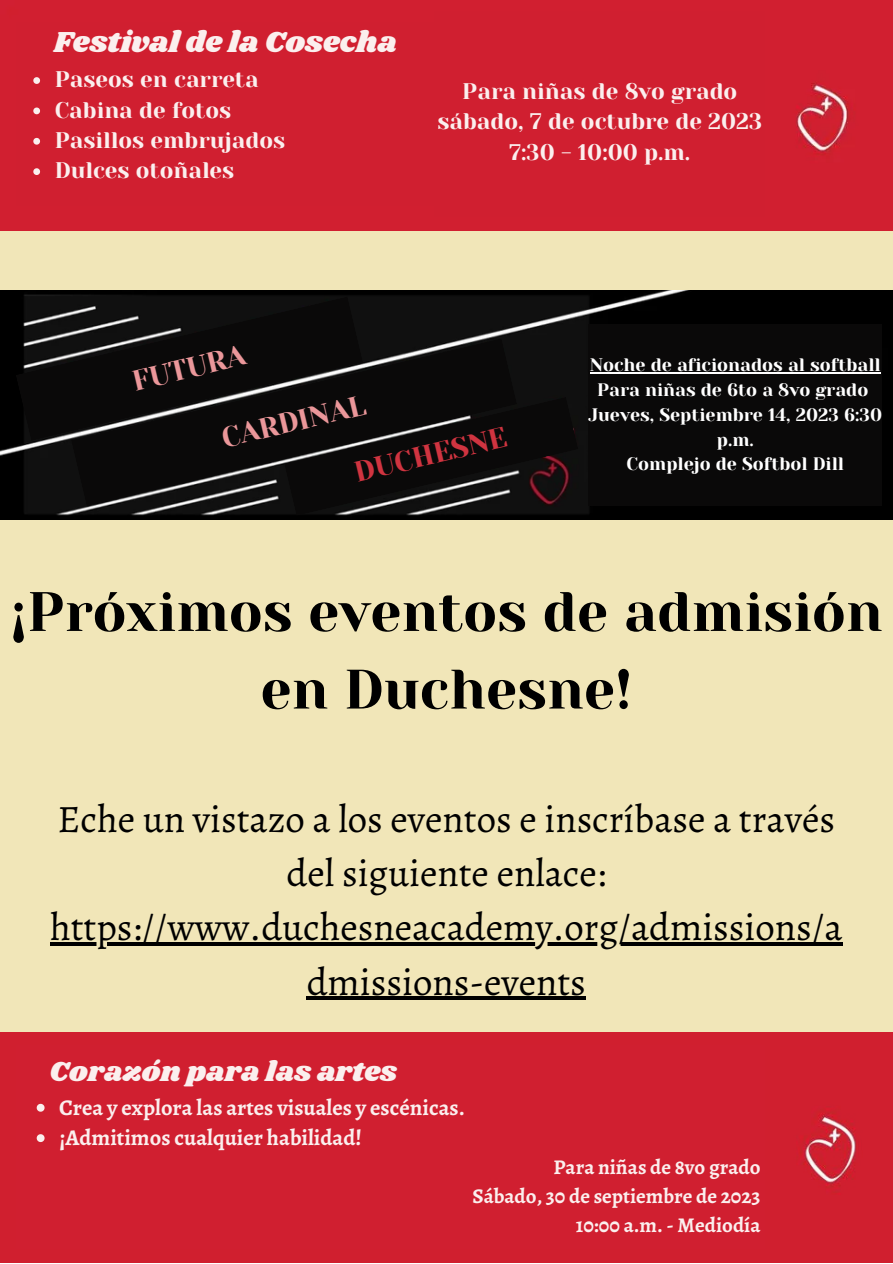
<style>
.page{position:relative;width:893px;height:1264px;background:#fff}
.page>*{position:absolute;margin:0;border:0;box-sizing:border-box;transform-origin:0 0}
.t1{font:55.5px/77.6px "Yeseva One";color:#000;text-align:center}
.t2{font:38.85px/54.3px "Alegreya";color:#000;text-align:center}
.t3{font:30px "Shrikhand";color:#fbefee}
.t4{font:28.5px "Shrikhand";color:#fbefee}
.t5{font:28.5px "Yeseva One";color:#eb979a}
.t6{font:28.5px "Yeseva One";color:#d03440}
.t7{font:22.5px "Yeseva One";color:#fbefee}
.t8{font:700 22.5px "Alegreya";color:#fbefee}
.t9{font:700 21px "Alegreya";color:#fbefee}
.t10{font:18px/24.8px "Yeseva One";color:#fff;text-align:center}
</style>
<div class="page">
<div style="left:0;top:0;width:892px;height:1262px;background:#f1e6b8"></div>
<img style="left:0;top:290px;width:892px;height:229px">
<div style="left:0;top:0;width:892px;height:230px;background:#d11f30"></div>
<div style="left:0;top:1032px;width:892px;height:230px;background:#d01f2f"></div>
<div style="left:16px;top:1045px;width:749px;height:203px;background:#d01f30"></div>
<svg style="left:37px;top:1103px;width:8px;height:8px"></svg>
<svg style="left:37px;top:1134px;width:8px;height:8px"></svg>
<div style="left:16px;top:22px;width:418px;height:184px;background:#d01f30"></div>
<div style="left:434px;top:11px;width:331px;height:206px;background:#d01f30"></div>
<div style="left:588px;top:324px;width:294px;height:182px;background:#0a0909"></div>
<svg style="left:16px;top:296px;width:347px;height:145px;background:#161616"></svg>
<hr style="left:50px;top:942px;width:792px;height:3px;background:#000">
<hr style="left:307px;top:996px;width:279px;height:3px;background:#000">
<svg style="left:33px;top:77px;width:7px;height:7px"></svg>
<svg style="left:33px;top:107px;width:7px;height:7px"></svg>
<svg style="left:33px;top:138px;width:7px;height:7px"></svg>
<svg style="left:33px;top:168px;width:7px;height:7px"></svg>
<hr style="left:589px;top:372px;width:291px;height:1px;background:#fff">
<svg style="left:71px;top:338px;width:446px;height:168px;background:#181717"></svg>
<svg style="left:284px;top:397px;width:294px;height:119px;background:#151313"></svg>
<p class="t3" style="left:54px;top:22px;width:344px">Festival de la Cosecha</p>
<p class="t7" style="left:55px;top:67px;width:205px">Paseos en carreta</p>
<p class="t7" style="left:55px;top:97px;width:178px">Cabina de fotos</p>
<p class="t7" style="left:55px;top:127px;width:232px">Pasillos embrujados</p>
<p class="t7" style="left:55px;top:158px;width:181px">Dulces otoñales</p>
<p class="t7" style="left:462px;top:78px;width:276px">Para niñas de 8vo grado</p>
<p class="t7" style="left:437px;top:109px;width:326px">sábado, 7 de octubre de 2023</p>
<p class="t7" style="left:509px;top:139px;width:182px">7:30 - 10:00 p.m.</p>
<p class="t5" style="left:129px;top:365px;width:117px;rotate:-13deg">FUTURA</p>
<p class="t5" style="left:218px;top:422px;width:148px;rotate:-13deg">CARDINAL</p>
<p class="t6" style="left:351px;top:456px;width:157px;rotate:-13deg">DUCHESNE</p>
<p class="t10" style="left:589px;top:353px;width:292px">Noche de aficionados al softball</p>
<p class="t10" style="left:597px;top:377px;width:273px">Para niñas de 6to a 8vo grado</p>
<p class="t10" style="left:588px;top:402px;width:295px">Jueves, Septiembre 14, 2023 6:30 p.m.</p>
<p class="t10" style="left:626px;top:452px;width:219px">Complejo de Softbol Dill</p>
<p class="t1" style="left:10px;top:573px;width:874px">¡Próximos eventos de admisión en Duchesne!</p>
<p class="t2" style="left:58px;top:791px;width:778px">Eche un vistazo a los eventos e inscríbase a través del siguiente enlace:</p>
<p class="t2" style="left:50px;top:900px;width:794px">https://www.duchesneacademy.org/admissions/a dmissions-events</p>
<p class="t4" style="left:49px;top:1052px;width:349px">Corazón para las artes</p>
<p class="t8" style="left:59px;top:1092px;width:407px">Crea y explora las artes visuales y escénicas.</p>
<p class="t8" style="left:59px;top:1122px;width:304px">¡Admitimos cualquier habilidad!</p>
<p class="t9" style="left:553px;top:1152px;width:208px">Para niñas de 8vo grado</p>
<p class="t9" style="left:472px;top:1181px;width:289px">Sábado, 30 de septiembre de 2023</p>
<p class="t9" style="left:576px;top:1210px;width:186px">10:00 a.m. - Mediodía</p>
</div>
